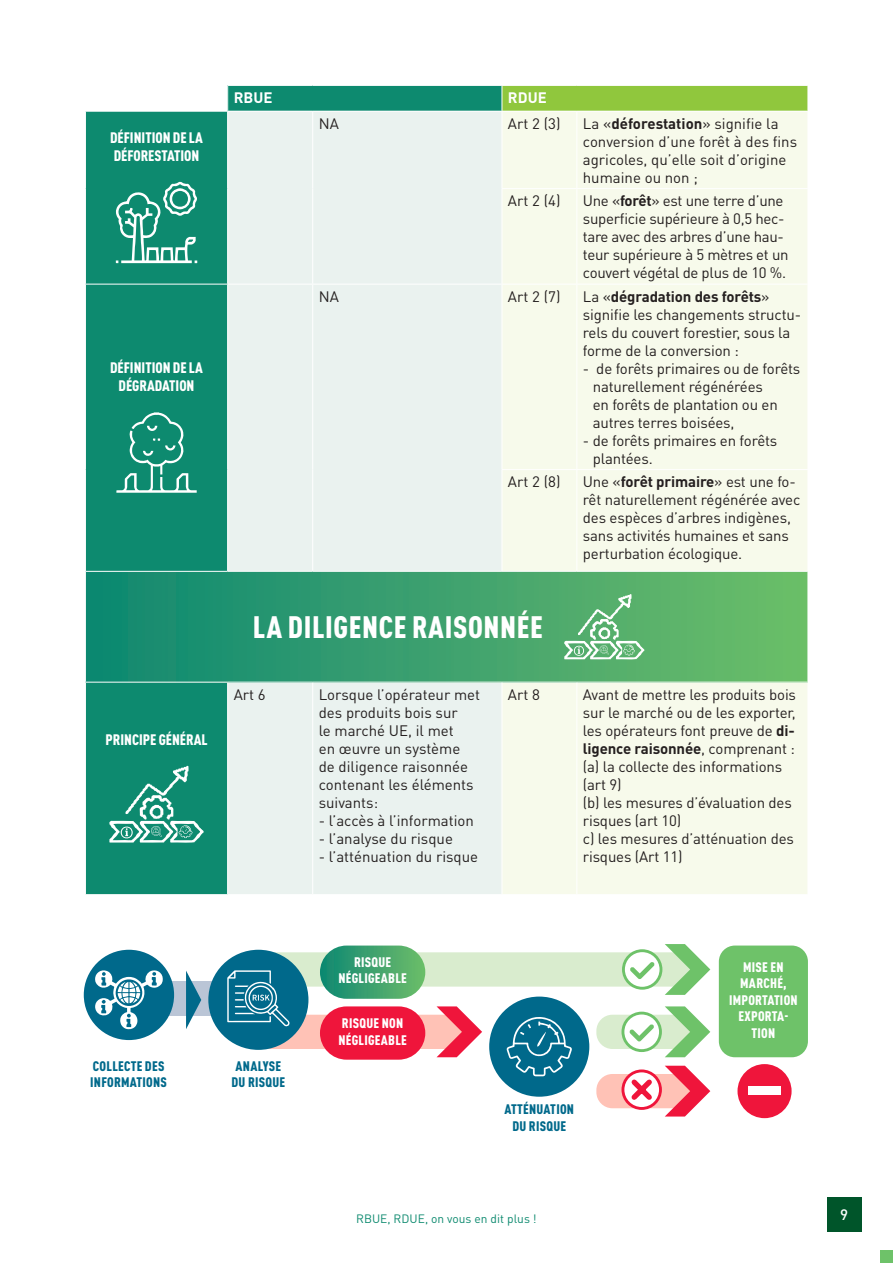
<style>
.page{position:relative;width:893px;height:1263px;background:#fff}
.page>*{position:absolute;margin:0;border:0;box-sizing:border-box;transform-origin:0 0}
.t1{font:900 condensed 30.6px "DIN Pro";letter-spacing:.02em;color:#fff}
.t2{font:15px/18px "DIN Pro";letter-spacing:-.01em;color:#241f1f}
.t3{font:900 condensed 15px/18px "DIN Pro";color:#fff}
.t4{font:700 15px "DIN Pro";color:#fff}
.t5{font:500 15px "DIN Pro";color:#fff}
.t6{font:900 condensed 13.65px/16.4px "DIN Pro";letter-spacing:.02em;color:#fff;text-align:center}
.t7{font:900 condensed 13.65px/16.4px "DIN Pro";letter-spacing:.02em;color:#00698b;text-align:center}
.t8{font:12px "DIN Pro";color:#0d8a6f}
.s1{font-weight:700}
</style>
<div class="page">
<div style="left:827px;top:1197px;width:34px;height:34px;background:#00552a"></div>
<div style="left:880px;top:1250px;width:13px;height:13px;background:#6ec269"></div>
<div style="left:228px;top:85px;width:274px;height:26px;background:#0d8a6f"></div>
<div style="left:502px;top:85px;width:306px;height:26px;background:#90c73d"></div>
<div style="left:86px;top:112px;width:141px;height:782px;background:#0d8a6f"></div>
<div style="left:228px;top:112px;width:274px;height:782px;background:#eaf2ef"></div>
<div style="left:503px;top:112px;width:304px;height:782px;background:#f7faeb"></div>
<div style="left:85px;top:571px;width:723px;height:111px;background:linear-gradient(to right,#0d8772,#6fbe69)"></div>
<hr style="left:228px;top:85px;width:85px;height:1px;background:#fff">
<svg style="left:227px;top:86px;width:1px;height:25px"></svg>
<hr style="left:313px;top:85px;width:189px;height:1px;background:#fff">
<hr style="left:502px;top:85px;width:75px;height:1px;background:#fff">
<svg style="left:502px;top:86px;width:1px;height:25px"></svg>
<hr style="left:577px;top:85px;width:231px;height:1px;background:#fff">
<svg style="left:807px;top:86px;width:1px;height:25px"></svg>
<hr style="left:312px;top:112px;width:1px;height:77px;background:#fff">
<hr style="left:576px;top:112px;width:1px;height:76px;background:#fff">
<hr style="left:312px;top:189px;width:1px;height:95px;background:#fff">
<hr style="left:502px;top:188px;width:75px;height:1px;background:#fff">
<hr style="left:577px;top:188px;width:231px;height:1px;background:#fff">
<hr style="left:576px;top:189px;width:1px;height:95px;background:#fff">
<hr style="left:85px;top:284px;width:143px;height:1px;background:#fff">
<hr style="left:228px;top:284px;width:85px;height:1px;background:#fff">
<hr style="left:313px;top:284px;width:189px;height:1px;background:#fff">
<hr style="left:312px;top:284px;width:1px;height:186px;background:#fff">
<hr style="left:502px;top:284px;width:75px;height:1px;background:#fff">
<hr style="left:577px;top:284px;width:231px;height:1px;background:#fff">
<hr style="left:576px;top:284px;width:1px;height:185px;background:#fff">
<hr style="left:312px;top:470px;width:1px;height:101px;background:#fff">
<hr style="left:502px;top:469px;width:75px;height:1px;background:#fff">
<hr style="left:577px;top:469px;width:231px;height:1px;background:#fff">
<hr style="left:576px;top:470px;width:1px;height:101px;background:#fff">
<hr style="left:85px;top:571px;width:143px;height:1px;background:#fff">
<hr style="left:85px;top:572px;width:1px;height:110px;background:#fff">
<hr style="left:228px;top:571px;width:85px;height:1px;background:#fff">
<hr style="left:313px;top:571px;width:189px;height:1px;background:#fff">
<hr style="left:502px;top:571px;width:75px;height:1px;background:#fff">
<hr style="left:577px;top:571px;width:231px;height:1px;background:#fff">
<hr style="left:807px;top:572px;width:1px;height:110px;background:#fff">
<hr style="left:85px;top:682px;width:143px;height:1px;background:#fff">
<hr style="left:228px;top:682px;width:85px;height:1px;background:#fff">
<hr style="left:313px;top:682px;width:189px;height:1px;background:#fff">
<hr style="left:312px;top:682px;width:1px;height:212px;background:#fff">
<hr style="left:502px;top:682px;width:75px;height:1px;background:#fff">
<hr style="left:577px;top:682px;width:231px;height:1px;background:#fff">
<hr style="left:576px;top:682px;width:1px;height:212px;background:#fff">
<svg style="left:116px;top:182px;width:81px;height:81px"></svg>
<svg style="left:116px;top:412px;width:81px;height:81px;background:#319b84"></svg>
<svg style="left:564px;top:594px;width:81px;height:66px;background:#77be89"></svg>
<svg style="left:109px;top:766px;width:95px;height:77px;background:#3fa28c"></svg>
<div style="left:254px;top:952px;width:438px;height:34px;background:#d9ecce;border-radius:16px"></div>
<div style="left:165px;top:982px;width:100px;height:34px;background:#bac5d6"></div>
<div style="left:596px;top:1015px;width:96px;height:34px;background:#d9ecce;border-radius:16px"></div>
<div style="left:250px;top:1015px;width:217px;height:34px;background:#ffc2b6;border-radius:16px"></div>
<div style="left:596px;top:1074px;width:96px;height:34px;background:#ffc2b6;border-radius:16px"></div>
<svg style="left:437px;top:1006px;width:45px;height:51px"></svg>
<div style="left:84px;top:950px;width:90px;height:90px;background:#00698b;border-radius:50%"></div>
<div style="left:208px;top:950px;width:100px;height:100px;background:#00698b;border-radius:50%"></div>
<svg style="left:95px;top:970px;width:68px;height:59px"></svg>
<svg style="left:227px;top:970px;width:63px;height:56px"></svg>
<svg style="left:186px;top:971px;width:15px;height:58px"></svg>
<div style="left:320px;top:1006px;width:105px;height:54px;background:#ef153b;border-radius:27px"></div>
<div style="left:320px;top:945px;width:105px;height:54px;background:linear-gradient(to right,#108974,#6ebd6a);border-radius:27px"></div>
<div style="left:489px;top:996px;width:100px;height:101px;background:#00698b;border-radius:50%"></div>
<svg style="left:506px;top:1017px;width:66px;height:59px"></svg>
<svg style="left:622px;top:944px;width:88px;height:51px"></svg>
<svg style="left:621px;top:1006px;width:89px;height:51px"></svg>
<svg style="left:621px;top:1066px;width:89px;height:50px"></svg>
<div style="left:719px;top:945px;width:89px;height:112px;background:#6ec269;border-radius:16px"></div>
<div style="left:737px;top:1064px;width:55px;height:54px;background:#ef153b;border-radius:50%"></div>
<div style="left:748px;top:1087px;width:33px;height:8px;background:#fff"></div>
<p class="t3" style="left:110px;top:127px;width:94px">DÉFINITION DE LA<br>DÉFORESTATION</p>
<p class="t3" style="left:110px;top:358px;width:94px;text-align:center">DÉFINITION DE LA<br>DÉGRADATION</p>
<p class="t3" style="left:105px;top:729px;width:104px">PRINCIPE GÉNÉRAL</p>
<p class="t4" style="left:234px;top:87px;width:40px">RBUE</p>
<p class="t4" style="left:508px;top:87px;width:40px">RDUE</p>
<p class="t2" style="left:319px;top:114px;width:22px">NA</p>
<p class="t2" style="left:508px;top:114px;width:54px">Art 2 (3)</p>
<p class="t2" style="left:583px;top:114px;width:216px">La «<span class="s1">déforestation</span>» signifie la conversion d’une forêt à des fins agricoles, qu’elle soit d’origine humaine ou non ;</p>
<p class="t2" style="left:508px;top:191px;width:54px">Art 2 (4)</p>
<p class="t2" style="left:583px;top:191px;width:207px">Une «<span class="s1">forêt</span>» est une terre d’une superficie supérieure à 0,5 hec&shy;tare avec des arbres d’une hau&shy;teur supérieure à 5 mètres et un couvert végétal de plus de 10 %.</p>
<p class="t2" style="left:319px;top:287px;width:22px">NA</p>
<p class="t2" style="left:508px;top:287px;width:54px">Art 2 (7)</p>
<p class="t2" style="left:583px;top:287px;width:220px">La «<span class="s1">dégradation des forêts</span>» signifie les changements structu&shy;rels du couvert forestier, sous la forme de la conversion :</p>
<p class="t2" style="left:593px;top:359px;width:209px;text-indent:-10px">- de forêts primaires ou de forêts naturellement régénérées<br>en forêts de plantation ou en autres terres boisées,</p>
<p class="t2" style="left:593px;top:431px;width:186px;text-indent:-10px">- de forêts primaires en forêts plantées.</p>
<p class="t2" style="left:508px;top:472px;width:54px">Art 2 (8)</p>
<p class="t2" style="left:583px;top:472px;width:219px">Une «<span class="s1">forêt primaire</span>» est une fo&shy;rêt naturellement régénérée avec des espèces d’arbres indigènes, sans activités humaines et sans perturbation écologique.</p>
<h1 class="t1" style="left:253px;top:603px;width:292px">LA DILIGENCE RAISONNÉE</h1>
<p class="t2" style="left:234px;top:684px;width:34px">Art 6</p>
<p class="t2" style="left:319px;top:684px;width:163px">Lorsque l’opérateur met des produits bois sur<br>le marché UE, il met<br>en œuvre un système de diligence raisonnée contenant les éléments suivants:</p>
<p class="t2" style="left:319px;top:810px;width:157px">- l’accès à l’information</p>
<p class="t2" style="left:319px;top:828px;width:136px">- l’analyse du risque</p>
<p class="t2" style="left:319px;top:846px;width:161px">- l’atténuation du risque</p>
<p class="t2" style="left:508px;top:684px;width:34px">Art 8</p>
<p class="t2" style="left:583px;top:684px;width:215px">Avant de mettre les produits bois sur le marché ou de les exporter, les opérateurs font preuve de <span class="s1">di&shy;ligence raisonnée</span>, comprenant : (a) la collecte des informations (art 9)<br>(b) les mesures d’évaluation des risques (art 10)<br>c) les mesures d’atténuation des risques (Art 11)</p>
<p class="t7" style="left:90px;top:1056px;width:78px;text-align:left">COLLECTE DES<br>INFORMATIONS</p>
<p class="t7" style="left:232px;top:1056px;width:55px">ANALYSE<br>DU RISQUE</p>
<p class="t6" style="left:338px;top:952px;width:70px">RISQUE<br>NÉGLIGEABLE</p>
<p class="t6" style="left:729px;top:958px;width:70px">MISE EN<br>MARCHÉ,<br>IMPORTATION<br>EXPORTA-<br>TION</p>
<p class="t6" style="left:338px;top:1014px;width:70px;text-align:left">RISQUE NON<br>NÉGLIGEABLE</p>
<p class="t7" style="left:504px;top:1100px;width:71px">ATTÉNUATION<br>DU RISQUE</p>
<p class="t8" style="left:356px;top:1211px;width:182px">RBUE, RDUE, on vous en dit plus !</p>
<p class="t5" style="left:840px;top:1204px;width:9px">9</p>
</div>
